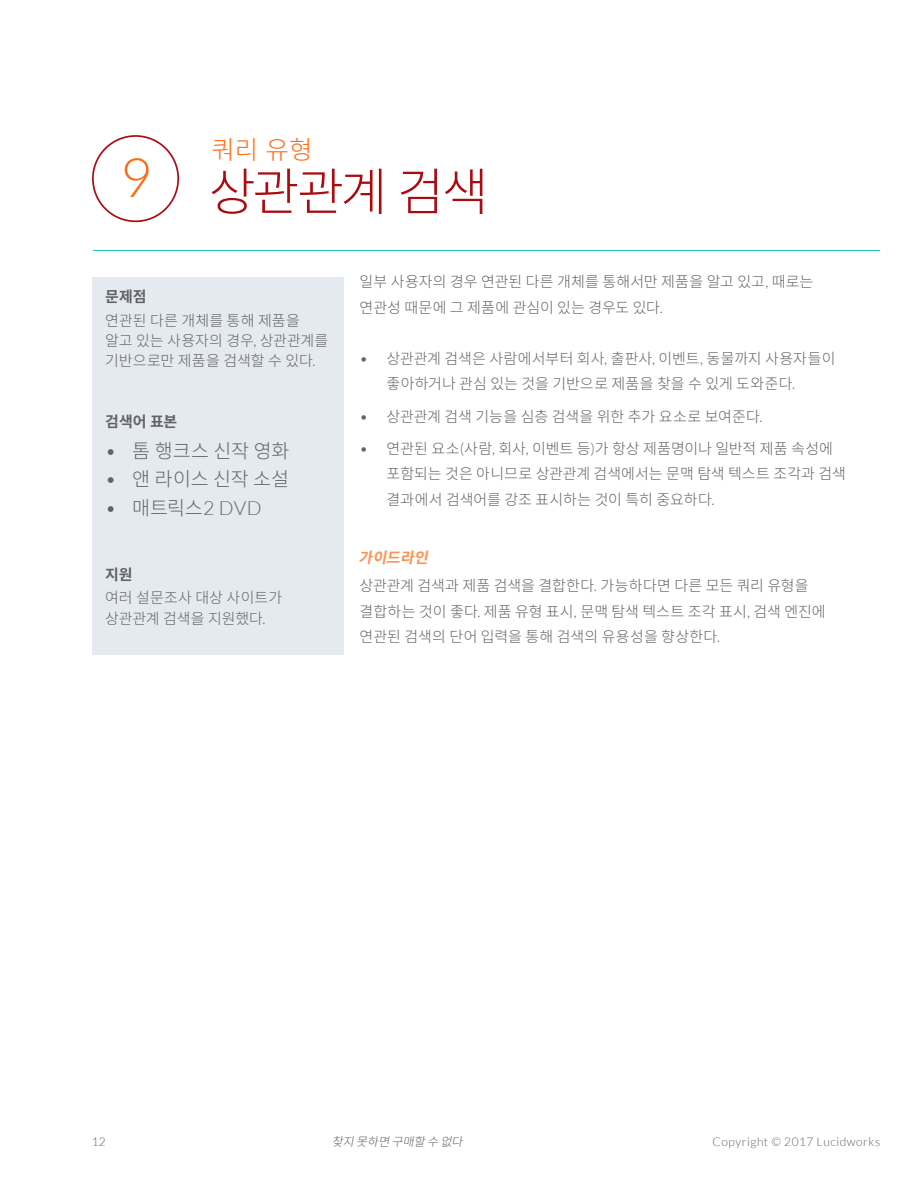
<style>
.page{position:relative;width:918px;height:1188px;background:#fff}
.page>*{position:absolute;margin:0;border:0;box-sizing:border-box;transform-origin:0 0}
.Header__Red{font:300 54.45px "Lato";color:#ff6d14}
.Header__Red-2{font:300 51px "Noto Sans KR";letter-spacing:-.055em;color:#ac0a0f}
.Header__Red-3{font:300 25.5px "Noto Sans KR";color:#ff6d14}
.t1{font:300 19.5px "Noto Sans KR";letter-spacing:-.005em;color:#636366}
.t2{font:300 19.5px "Lato";color:#636366}
.Body_Copy{font:300 15px/25.5px "Noto Sans KR";color:#636366}
.Body_Copy-2{font:700 15px "Noto Sans KR";letter-spacing:-.005em;color:#636366}
.Body_Copy-3{font:italic 700 15px "Noto Sans KR";color:#ff924f}
.t3{font:300 12px "Lato";letter-spacing:.045em;color:#636366}
.t4{font:italic 300 12px "Noto Sans KR";color:#636366}
.s1{font-family:"Lato"}
.s2{font-family:"Noto Sans KR"}
</style>
<div class="page">
<div style="left:92px;top:135px;width:87px;height:87px;border:2px solid #ac0a0f;border-radius:50%"></div>
<div style="left:92px;top:277px;width:252px;height:377px;background:#e4eaf0"></div>
<hr style="left:93px;top:250px;width:787px;height:1px;background:#13c5bb">
<p class="Header__Red-3" style="left:211px;top:136px;width:103px">쿼리 유형</p>
<p class="Header__Red" style="left:120px;top:148px;width:33px">9</p>
<p class="Header__Red-2" style="left:209px;top:163px;width:281px">상관관계 검색</p>
<p class="Body_Copy-2" style="left:105px;top:288px;width:43px">문제점</p>
<p class="Body_Copy" style="left:105px;top:310px;width:224px;line-height:20.2px">연관된 다른 개체를 통해 제품을 알고 있는 사용자의 경우<span class="s1">,</span> 상관관계를 기반으로만 제품을 검색할 수 있다<span class="s1">.</span></p>
<p class="Body_Copy-2" style="left:105px;top:413px;width:74px">검색어 표본</p>
<p class="t1" style="left:105px;top:440px;width:186px"><span class="s1">•</span> 톰 행크스 신작 영화</p>
<p class="t1" style="left:105px;top:468px;width:185px"><span class="s1">•</span> 앤 라이스 신작 소설</p>
<p class="t2" style="left:105px;top:497px;width:158px">• <span class="s2">매트릭스</span>2 DVD</p>
<p class="Body_Copy-2" style="left:105px;top:566px;width:29px">지원</p>
<p class="Body_Copy" style="left:105px;top:588px;width:179px;line-height:20.2px">여러 설문조사 대상 사이트가 상관관계 검색을 지원했다<span class="s1">.</span></p>
<p class="Body_Copy" style="left:360px;top:270px;width:455px">일부 사용자의 경우 연관된 다른 개체를 통해서만 제품을 알고 있고<span class="s1">,</span> 때로는 연관성 때문에 그 제품에 관심이 있는 경우도 있다<span class="s1">.</span></p>
<p class="Body_Copy" style="left:387px;top:346px;width:450px;text-indent:-27px"><span class="s1">•</span> 상관관계 검색은 사람에서부터 회사<span class="s1">,</span> 출판사<span class="s1">,</span> 이벤트<span class="s1">,</span> 동물까지 사용자들이 좋아하거나 관심 있는 것을 기반으로 제품을 찾을 수 있게 도와준다<span class="s1">.</span></p>
<p class="Body_Copy" style="left:360px;top:404px;width:404px"><span class="s1">•</span> 상관관계 검색 기능을 심층 검색을 위한 추가 요소로 보여준다<span class="s1">.</span></p>
<p class="Body_Copy" style="left:387px;top:436px;width:461px;text-indent:-27px"><span class="s1">•</span> 연관된 요소<span class="s1">(</span>사람<span class="s1">,</span> 회사<span class="s1">,</span> 이벤트 등<span class="s1">)</span>가 항상 제품명이나 일반적 제품 속성에 포함되는 것은 아니므로 상관관계 검색에서는 문맥 탐색 텍스트 조각과 검색 결과에서 검색어를 강조 표시하는 것이 특히 중요하다<span class="s1">.</span></p>
<p class="Body_Copy-3" style="left:359px;top:549px;width:79px">가이드라인</p>
<p class="Body_Copy" style="left:360px;top:574px;width:468px">상관관계 검색과 제품 검색을 결합한다<span class="s1">.</span> 가능하다면 다른 모든 쿼리 유형을 결합하는 것이 좋다<span class="s1">.</span> 제품 유형 표시<span class="s1">,</span> 문맥 탐색 텍스트 조각 표시<span class="s1">,</span> 검색 엔진에 연관된 검색의 단어 입력을 통해 검색의 유용성을 향상한다<span class="s1">.</span></p>
<p class="t3" style="left:92px;top:1135px;width:16px">12</p>
<p class="t4" style="left:332px;top:1135px;width:138px">찾지 못하면 구매할 수 없다</p>
<p class="t3" style="left:712px;top:1135px;width:169px">Copyright © 2017 Lucidworks</p>
</div>
